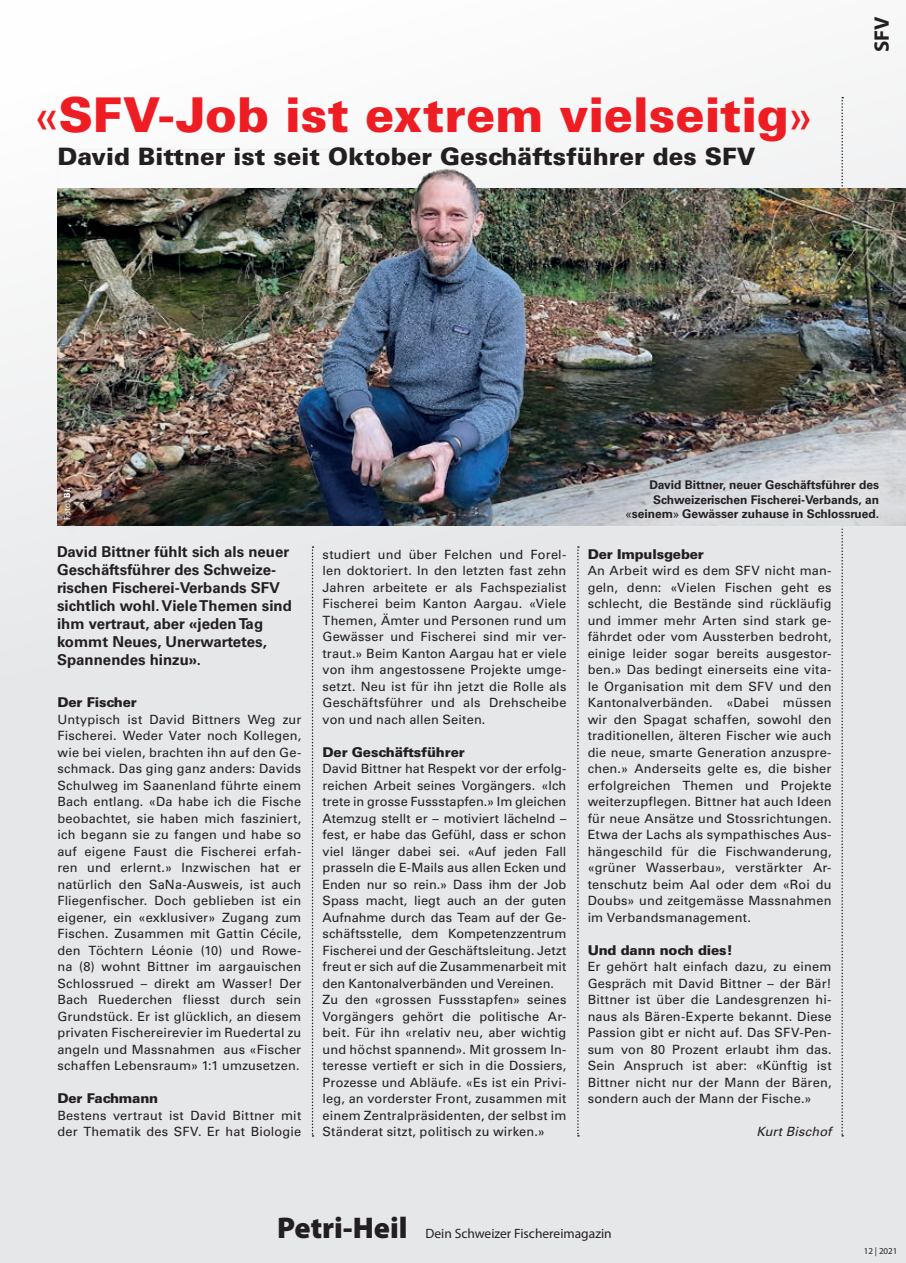
<style>
.page{position:relative;width:906px;height:1263px;background:#fff}
.page>*{position:absolute;margin:0;border:0;box-sizing:border-box;transform-origin:0 0}
.t1{font:900 48px "Univers LT Std";letter-spacing:-.005em;color:#ee1d23}
.t2{font:900 30px "Myriad Pro";color:#231f20}
.t3{font:900 24px "Univers LT Std";color:#231f20}
.t4{font:700 21px "Myriad Pro";color:#231f20}
.t5{font:700 15px/18px "Univers LT Std";color:#231f20}
.t6{font:900 13.5px "Univers LT Std";letter-spacing:-.01em;color:#231f20}
.t7{font:13.5px "Myriad Pro";color:#231f20}
.t8{font:12.75px/16.5px "Univers LT Std";letter-spacing:.01em;color:#231f20;text-align:justify}
.t9{font:italic 12.75px "Univers LT Std";letter-spacing:.015em;color:#231f20}
.t10{font:700 12px/14.4px "Univers LT Std";color:#231f20}
.t11{font:9px "Myriad Pro";color:#fff}
.t12{font:9px "Myriad Pro";color:#231f20}
.s1{font-weight:400}
.s2{font-weight:700}
.s3{font-family:"Officina Serif ITC Pro";font-weight:400}
</style>
<div class="page">
<div style="left:0;top:0;width:906px;height:1263px;background:linear-gradient(to bottom,#f8f8f9,#e0e2e4)"></div>
<svg style="left:312px;top:546px;width:1px;height:591px"></svg>
<svg style="left:577px;top:546px;width:2px;height:590px"></svg>
<svg style="left:841px;top:97px;width:2px;height:1039px"></svg>
<img style="left:85px;top:189px;width:821px;height:337px">
<img style="left:57px;top:149px;width:496px;height:335px">
<img style="left:291px;top:385px;width:615px;height:141px">
<div style="left:600px;top:453px;width:305px;height:93px;background:#e9e9eb;opacity:.5"></div>
<div style="left:52px;top:477px;width:33px;height:57px;background:#231f20;opacity:.75"></div>
<h1 class="t1" style="left:33px;top:84px;width:782px"><span class="s1">«</span>SFV-Job ist extrem vielseitig<span class="s1">»</span></h1>
<h3 class="t3" style="left:57px;top:141px;width:699px">David Bittner ist seit Oktober Geschäftsführer des SFV</h3>
<h3 class="t4" style="left:868px;top:52px;width:37px;rotate:-90deg">SFV</h3>
<p class="t11" style="left:62px;top:520px;width:34px;rotate:-90deg">Foto: <span class="s2">Bi.</span></p>
<p class="t5" style="left:57px;top:543px;width:236px">David Bittner fühlt sich als neuer<br>Geschäftsführer des Schweize&shy;rischen Fischerei-Verbands SFV sichtlich wohl. Viele Themen sind ihm vertraut, aber «jeden Tag kommt Neues, Unerwartetes,<br>Spannendes hinzu».</p>
<p class="t6" style="left:57px;top:694px;width:81px">Der Fischer</p>
<p class="t8" style="left:57px;top:711px;width:245px">Untypisch ist David Bittners Weg zur Fischerei. Weder Vater noch Kollegen, wie bei vielen, brachten ihn auf den Ge&shy;schmack. Das ging ganz anders: Davids Schulweg im Saanenland führte einem Bach entlang. «Da habe ich die Fische beobachtet, sie haben mich fasziniert, ich begann sie zu fangen und habe so auf eigene Faust die Fischerei erfah&shy;ren und erlernt.» Inzwischen hat er natürlich den SaNa-Ausweis, ist auch Fliegenfischer. Doch geblieben ist ein eigener, ein «exklusiver» Zugang zum Fischen. Zusammen mit Gattin Cécile, den Töchtern Léonie (10) und Rowe&shy;na (8) wohnt Bittner im aargauischen Schlossrued – direkt am Wasser! Der Bach Ruederchen fliesst durch sein Grundstück. Er ist glücklich, an diesem privaten Fischereirevier im Ruedertal zu angeln und Massnahmen aus «Fischer schaffen Lebensraum» 1:1 umzusetzen.</p>
<p class="t6" style="left:57px;top:1090px;width:102px">Der Fachmann</p>
<p class="t8" style="left:57px;top:1107px;width:245px">Bestens vertraut ist David Bittner mit der Thematik des SFV. Er hat Biologie</p>
<p class="t8" style="left:322px;top:546px;width:245px">studiert und über Felchen und Forel&shy;len doktoriert. In den letzten fast zehn Jahren arbeitete er als Fachspezialist Fischerei beim Kanton Aargau. «Viele Themen, Ämter und Personen rund um Gewässer und Fischerei sind mir ver&shy;traut.» Beim Kanton Aargau hat er viele von ihm angestossene Projekte umge&shy;setzt. Neu ist für ihn jetzt die Rolle als Geschäftsführer und als Drehscheibe von und nach allen Seiten.</p>
<p class="t6" style="left:322px;top:743px;width:144px">Der Geschäftsführer</p>
<p class="t8" style="left:322px;top:761px;width:245px;text-align:left">David Bittner hat Respekt vor der erfolg&shy;reichen Arbeit seines Vorgängers. «Ich trete in grosse Fussstapfen.» Im gleichen Atemzug stellt er – motiviert lächelnd – fest, er habe das Gefühl, dass er schon viel länger dabei sei. «Auf jeden Fall prasseln die E-Mails aus allen Ecken und Enden nur so rein.» Dass ihm der Job Spass macht, liegt auch an der guten Aufnahme durch das Team auf der Ge&shy;schäftsstelle, dem Kompetenzzentrum Fischerei und der Geschäftsleitung. Jetzt freut er sich auf die Zusammenarbeit mit den Kantonalverbänden und Vereinen.<br>Zu den «grossen Fussstapfen» seines Vorgängers gehört die politische Ar&shy;beit. Für ihn «relativ neu, aber wichtig und höchst spannend». Mit grossem In&shy;teresse vertieft er sich in die Dossiers, Prozesse und Abläufe. «Es ist ein Privi&shy;leg, an vorderster Front, zusammen mit einem Zentralpräsidenten, der selbst im Ständerat sitzt, politisch zu wirken.»</p>
<p class="t10" style="left:649px;top:478px;width:231px">David Bittner, neuer Geschäftsführer des<br>Schweizerischen Fischerei-Verbands, an</p>
<p class="t10" style="left:626px;top:507px;width:255px"><span class="s3">«</span>seinem<span class="s3">»</span> Gewässer zuhause in Schlossrued.</p>
<p class="t6" style="left:587px;top:545px;width:118px">Der Impulsgeber</p>
<p class="t8" style="left:587px;top:563px;width:245px">An Arbeit wird es dem SFV nicht man&shy;geln, denn: «Vielen Fischen geht es schlecht, die Bestände sind rückläufig und immer mehr Arten sind stark ge&shy;fährdet oder vom Aussterben bedroht, einige leider sogar bereits ausgestor&shy;ben.» Das bedingt einerseits eine vita&shy;le Organisation mit dem SFV und den Kantonalverbänden. «Dabei müssen wir den Spagat schaffen, sowohl den traditionellen, älteren Fischer wie auch die neue, smarte Generation anzuspre&shy;chen.» Anderseits gelte es, die bisher erfolgreichen Themen und Projekte weiterzupflegen. Bittner hat auch Ideen für neue Ansätze und Stossrichtungen.<br>Etwa der Lachs als sympathisches Aus&shy;hängeschild für die Fischwanderung, «grüner Wasserbau», verstärkter Ar&shy;tenschutz beim Aal oder dem «Roi du Doubs» und zeitgemässe Massnahmen im Verbandsmanagement.</p>
<p class="t6" style="left:587px;top:941px;width:146px">Und dann noch dies!</p>
<p class="t8" style="left:587px;top:959px;width:245px">Er gehört halt einfach dazu, zu einem Gespräch mit David Bittner – der Bär!<br>Bittner ist über die Landesgrenzen hi&shy;naus als Bären-Experte bekannt. Diese Passion gibt er nicht auf. Das SFV-Pen&shy;sum von 80 Prozent erlaubt ihm das.<br>Sein Anspruch ist aber: «Künftig ist Bittner nicht nur der Mann der Bären, sondern auch der Mann der Fische.»</p>
<p class="t9" style="left:756px;top:1124px;width:77px">Kurt Bischof</p>
<h2 class="t2" style="left:277px;top:1208px;width:132px">Petri-Heil</h2>
<p class="t7" style="left:425px;top:1225px;width:188px">Dein Schweizer Fischereimagazin</p>
<p class="t12" style="left:863px;top:1246px;width:35px">12 | 2021</p>
</div>
